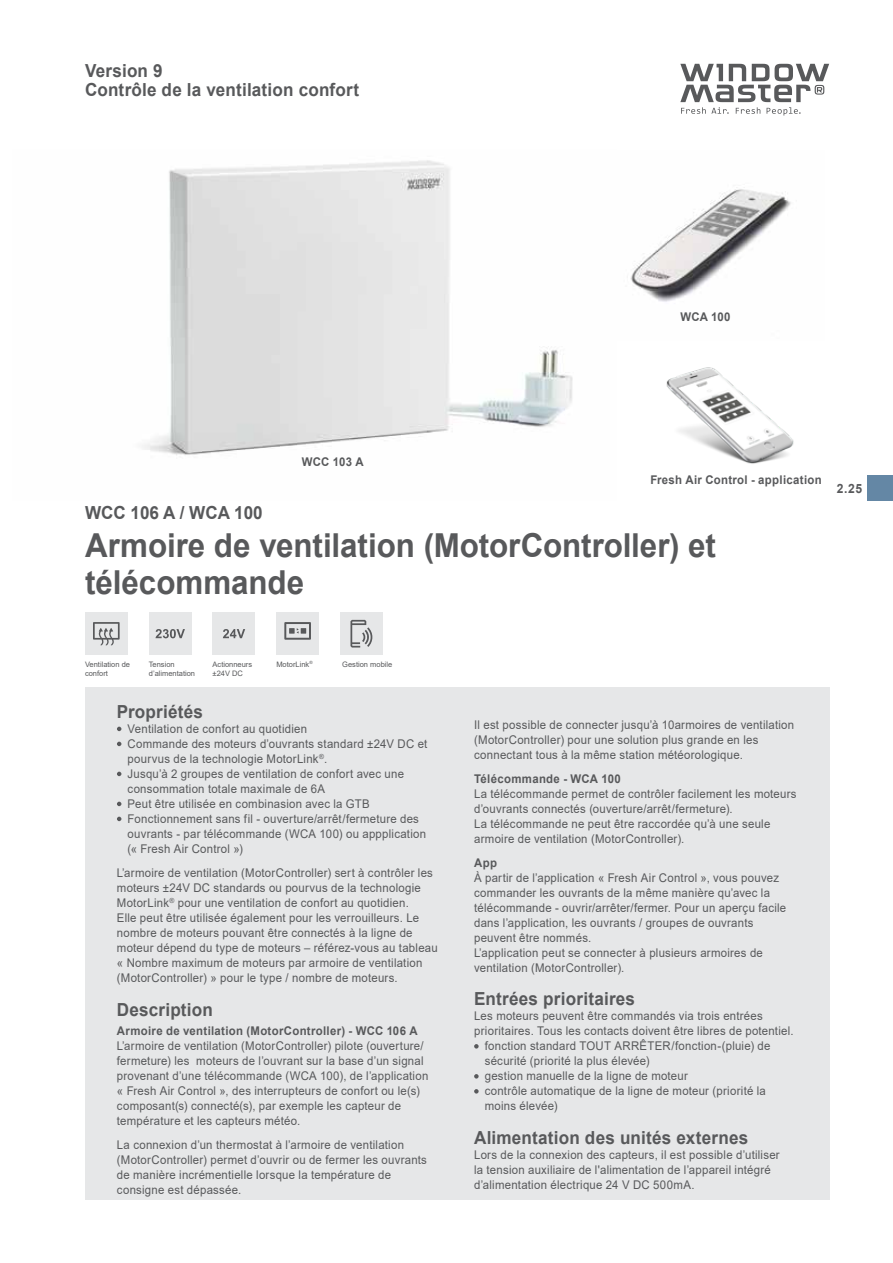
<style>
.page{position:relative;width:893px;height:1263px;background:#fff}
.page>*{position:absolute;margin:0;border:0;box-sizing:border-box;transform-origin:0 0}
.t1{font:700 33px/37.5px "Arial";letter-spacing:-.005em;color:#58595b;scale:.95 1}
.t2{font:700 18px/18.8px "Arial";letter-spacing:.01em;color:#58595b;scale:.95 1}
.t3{font:700 12.75px "Arial";color:#58595b;scale:.95 1}
.t4{font:12px/15px "Arial";letter-spacing:.02em;color:#58595b;scale:.95 1}
.t5{font:700 12px "Arial";letter-spacing:.025em;color:#58595b;scale:.95 1}
.t6{font:7.5px/9px "Arial";color:#58595b}
</style>
<div class="page">
<svg style="left:680px;top:64px;width:149px;height:52px"></svg>
<div style="left:85px;top:687px;width:744px;height:512px;background:#e6e7e8"></div>
<svg style="left:117px;top:727px;width:4px;height:4px"></svg>
<svg style="left:117px;top:742px;width:4px;height:4px"></svg>
<svg style="left:117px;top:772px;width:4px;height:4px"></svg>
<svg style="left:117px;top:802px;width:4px;height:4px"></svg>
<svg style="left:117px;top:817px;width:4px;height:4px"></svg>
<svg style="left:474px;top:1044px;width:5px;height:4px"></svg>
<svg style="left:474px;top:1074px;width:5px;height:4px"></svg>
<svg style="left:474px;top:1089px;width:5px;height:4px"></svg>
<div style="left:85px;top:612px;width:43px;height:43px;background:#e6e7e8"></div>
<svg style="left:93px;top:622px;width:27px;height:23px"></svg>
<div style="left:149px;top:612px;width:42px;height:43px;background:#e6e7e8"></div>
<svg style="left:156px;top:629px;width:29px;height:9px"></svg>
<div style="left:276px;top:612px;width:43px;height:43px;background:#e6e7e8"></div>
<svg style="left:284px;top:622px;width:27px;height:18px"></svg>
<div style="left:213px;top:612px;width:42px;height:43px;background:#e6e7e8"></div>
<svg style="left:223px;top:629px;width:22px;height:9px"></svg>
<div style="left:340px;top:612px;width:43px;height:43px;background:#e6e7e8"></div>
<svg style="left:350px;top:620px;width:23px;height:27px"></svg>
<img style="left:666px;top:367px;width:128px;height:97px">
<img style="left:630px;top:187px;width:161px;height:115px">
<img style="left:142px;top:160px;width:431px;height:295px">
<div style="left:867px;top:475px;width:26px;height:26px;background:#6487a5"></div>
<h2 class="t2" style="left:85px;top:61px;width:290px">Version 9<br>Contrôle de la ventilation confort</h2>
<p class="t5" style="left:680px;top:308px;width:54px">WCA 100</p>
<p class="t5" style="left:302px;top:453px;width:67px">WCC 103 A</p>
<p class="t5" style="left:650px;top:471px;width:182px">Fresh Air Control - application</p>
<h2 class="t2" style="left:85px;top:504px;width:189px">WCC 106 A / WCA 100</h2>
<h1 class="t1" style="left:85px;top:527px;width:666px">Armoire de ventilation (MotorController) et télécommande</h1>
<p class="t3" style="left:837px;top:479px;width:28px">2.25</p>
<p class="t6" style="left:85px;top:660px;width:47px">Ventilation de confort</p>
<p class="t6" style="left:149px;top:660px;width:48px">Tension d’alimentation</p>
<p class="t6" style="left:213px;top:660px;width:41px">Actionneurs ±24V DC</p>
<p class="t6" style="left:276px;top:660px;width:38px">MotorLink<sup>®</sup></p>
<p class="t6" style="left:342px;top:660px;width:52px">Gestion mobile</p>
<h2 class="t2" style="left:117px;top:702px;width:92px">Propriétés</h2>
<p class="t4" style="left:128px;top:721px;width:317px">Ventilation de confort au quotidien<br>Commande des moteurs d’ouvrants standard ±24V DC et pourvus de la technologie MotorLink<sup>®</sup>.<br>Jusqu’à 2 groupes de ventilation de confort avec une consommation totale maximale de 6A<br>Peut être utilisée en combinasion avec la GTB Fonctionnement sans fil - ouverture/arrêt/fermeture des ouvrants - par télécommande (WCA 100) ou appplication (« Fresh Air Control »)</p>
<p class="t4" style="left:117px;top:865px;width:339px">L’armoire de ventilation (MotorController) sert à contrôler les moteurs ±24V DC standards ou pourvus de la technologie MotorLink<sup>®</sup> pour une ventilation de confort au quotidien.<br>Elle peut être utilisée également pour les verrouilleurs. Le nombre de moteurs pouvant être connectés à la ligne de moteur dépend du type de moteurs – référez-vous au tableau « Nombre maximum de moteurs par armoire de ventilation (MotorController) » pour le type / nombre de moteurs.</p>
<h2 class="t2" style="left:117px;top:1000px;width:103px">Description</h2>
<p class="t5" style="left:117px;top:1022px;width:318px">Armoire de ventilation (MotorController) - WCC 106 A</p>
<p class="t4" style="left:117px;top:1038px;width:329px">L’armoire de ventilation (MotorController) pilote (ouverture/ fermeture) les moteurs de l’ouvrant sur la base d’un signal provenant d’une télécommande (WCA 100), de l’application « Fresh Air Control », des interrupteurs de confort ou le(s) composant(s) connecté(s), par exemple les capteur de température et les capteurs météo.</p>
<p class="t4" style="left:117px;top:1137px;width:328px">La connexion d’un thermostat à l’armoire de ventilation (MotorController) permet d’ouvrir ou de fermer les ouvrants de manière incrémentielle lorsque la température de consigne est dépassée.</p>
<p class="t4" style="left:474px;top:717px;width:338px">Il est possible de connecter jusqu’à 10armoires de ventilation (MotorController) pour une solution plus grande en les connectant tous à la même station météorologique.</p>
<p class="t5" style="left:474px;top:770px;width:156px">Télécommande - WCA 100</p>
<p class="t4" style="left:474px;top:786px;width:341px">La télécommande permet de contrôler facilement les moteurs d’ouvrants connectés (ouverture/arrêt/fermeture).<br>La télécommande ne peut être raccordée qu’à une seule armoire de ventilation (MotorController).</p>
<p class="t5" style="left:474px;top:854px;width:26px">App</p>
<p class="t4" style="left:474px;top:870px;width:330px">À partir de l’application « Fresh Air Control », vous pouvez commander les ouvrants de la même manière qu’avec la télécommande - ouvrir/arrêter/fermer. Pour un aperçu facile dans l’application, les ouvrants / groupes de ouvrants peuvent être nommés.<br>L’application peut se connecter à plusieurs armoires de ventilation (MotorController).</p>
<h2 class="t2" style="left:474px;top:990px;width:171px">Entrées prioritaires</h2>
<p class="t4" style="left:474px;top:1009px;width:305px">Les moteurs peuvent être commandés via trois entrées</p>
<p class="t4" style="left:474px;top:1024px;width:338px">prioritaires. Tous les contacts doivent être libres de potentiel.</p>
<p class="t4" style="left:485px;top:1039px;width:302px">fonction standard TOUT ARRÊTER/fonction-(pluie) de</p>
<p class="t4" style="left:485px;top:1054px;width:175px">sécurité (priorité la plus élevée)</p>
<p class="t4" style="left:485px;top:1069px;width:215px">gestion manuelle de la ligne de moteur</p>
<p class="t4" style="left:485px;top:1084px;width:297px">contrôle automatique de la ligne de moteur (priorité la</p>
<p class="t4" style="left:485px;top:1099px;width:78px">moins élevée)</p>
<h2 class="t2" style="left:474px;top:1129px;width:290px">Alimentation des unités externes</h2>
<p class="t4" style="left:474px;top:1147px;width:323px">Lors de la connexion des capteurs, il est possible d’utiliser la tension auxiliaire de l'alimentation de l’appareil intégré d’alimentation électrique 24 V DC 500mA.</p>
</div>
